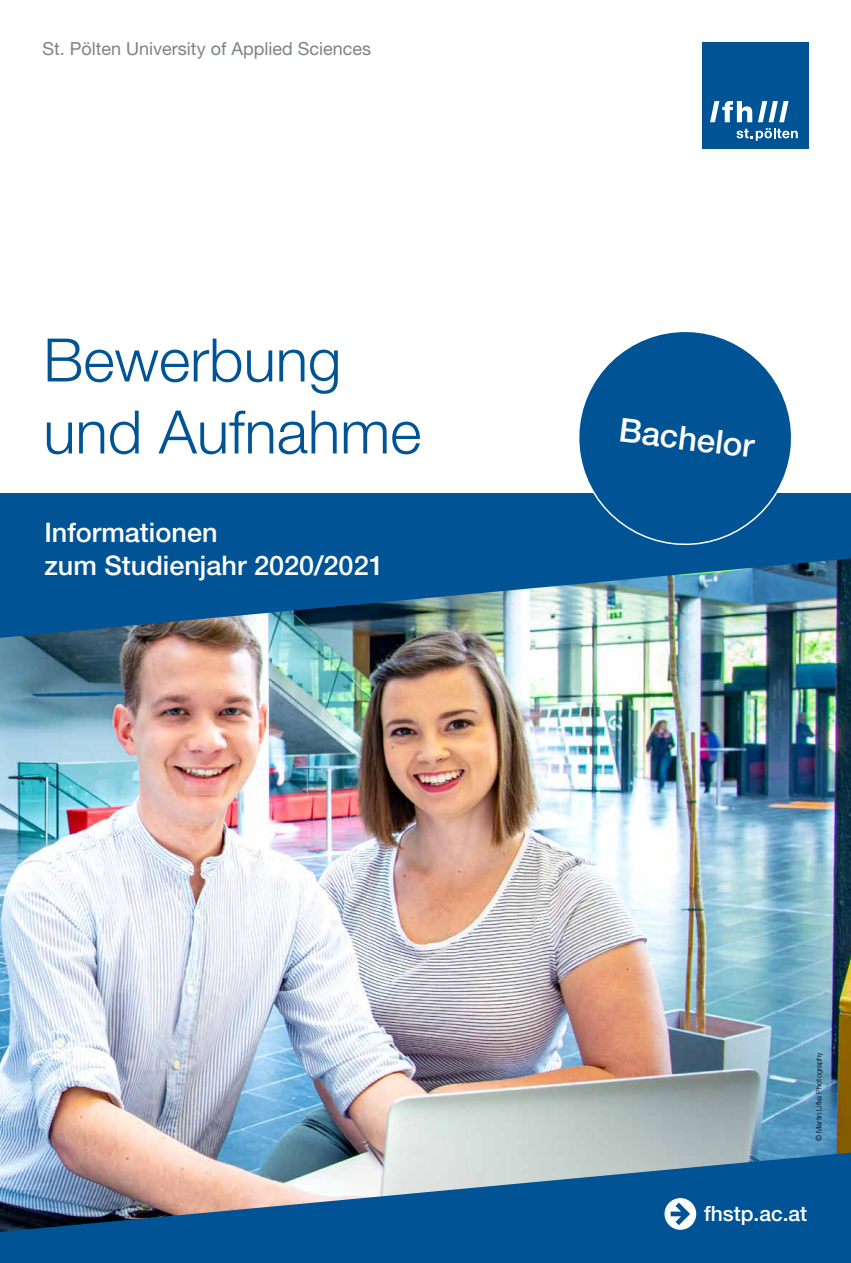
<style>
.page{position:relative;width:851px;height:1263px;background:#fff}
.page>*{position:absolute;margin:0;border:0;box-sizing:border-box;transform-origin:0 0}
.t1{font:300 60px/72px "Helvetica Neue LT Pro";color:#005496}
.t2{font:500 33px "Helvetica Neue LT Pro";color:#fff}
.t3{font:500 27px/32.4px "Helvetica Neue LT Pro";color:#fff}
.t4{font:500 21px "Helvetica Neue LT Pro";color:#fff}
.t5{font:18px "Helvetica Neue LT Pro";color:#7d8386}
.t6{font:300 7.5px "Helvetica Neue LT Pro";color:#000}
</style>
<div class="page">
<img style="left:0;top:638px;width:850px;height:514px">
<img style="left:0;top:493px;width:850px;height:145px">
<svg style="left:0;top:1152px;width:850px;height:111px;background:#4076a1"></svg>
<svg style="left:664px;top:1198px;width:32px;height:32px"></svg>
<svg style="left:570px;top:332px;width:229px;height:219px"></svg>
<div style="left:702px;top:43px;width:106px;height:106px;background:#005496"></div>
<svg style="left:710px;top:101px;width:78px;height:21px"></svg>
<svg style="left:736px;top:128px;width:61px;height:13px"></svg>
<p class="t5" style="left:43px;top:38px;width:330px">St. Pölten University of Applied Sciences</p>
<h1 class="t1" style="left:43px;top:323px;width:379px">Bewerbung und Aufnahme</h1>
<h3 class="t3" style="left:44px;top:516px;width:341px">Informationen<br>zum Studienjahr 2020/2021</h3>
<h2 class="t2" style="left:621px;top:410px;width:138px;rotate:7deg">Bachelor</h2>
<p class="t6" style="left:814px;top:1141px;width:90px;rotate:-90deg">© Martin Lifka Photography</p>
<p class="t4" style="left:704px;top:1201px;width:106px">fhstp.ac.at<sub>1</sub></p>
</div>
